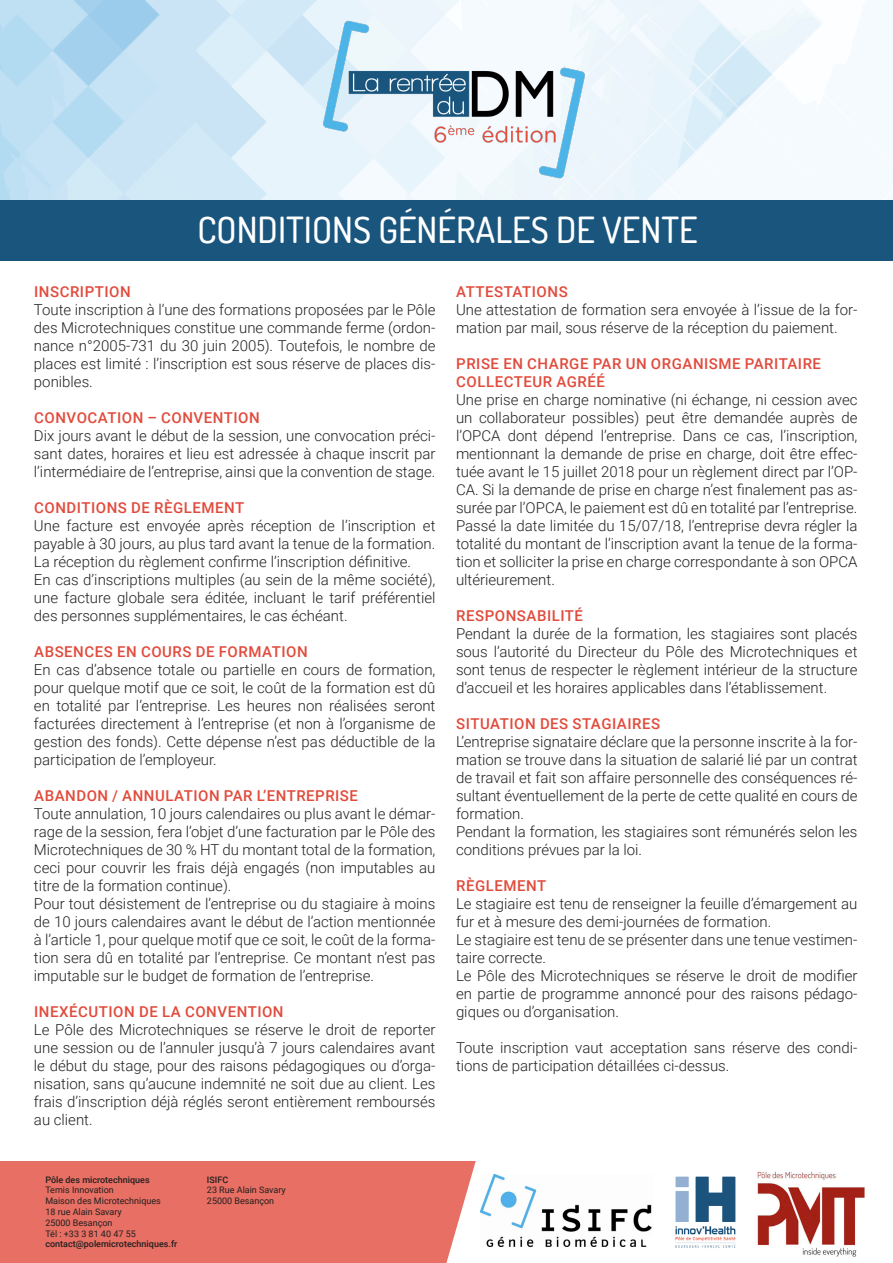
<style>
.page{position:relative;width:893px;height:1263px;background:#fff}
.page>*{position:absolute;margin:0;border:0;box-sizing:border-box;transform-origin:0 0}
.t1{font:500 36px "Dosis";color:#fff}
.t2{font:300 15px/18px "Roboto";color:#231f20;text-align:justify}
.t3{font:500 15px "Roboto";letter-spacing:.035em;color:#e14b3c}
.t4{font:9px "Roboto";color:#231f20}
.t5{font:500 9px "Roboto";color:#231f20}
</style>
<div class="page">
<img style="left:0;top:0;width:892px;height:200px">
<div style="left:0;top:1161px;width:893px;height:102px;background:#e76f63"></div>
<svg style="left:446px;top:1161px;width:447px;height:102px;background:#fbefee"></svg>
<img style="left:480px;top:1174px;width:173px;height:72px">
<img style="left:753px;top:1169px;width:117px;height:90px">
<img style="left:665px;top:1166px;width:80px;height:91px">
<div style="left:0;top:200px;width:893px;height:61px;background:#19557d"></div>
<img style="left:300px;top:0;width:307px;height:200px">
<p class="t1" style="left:197px;top:207px;width:502px">CONDITIONS GÉNÉRALES DE VENTE</p>
<p class="t3" style="left:34px;top:281px;width:98px">INSCRIPTION</p>
<p class="t2" style="left:34px;top:300px;width:403px">Toute inscription à l’une des formations proposées par le Pôle des Microtechniques constitue une commande ferme (ordon&shy;nance n°2005-731 du 30 juin 2005). Toutefois, le nombre de places est limité : l’inscription est sous réserve de places dis&shy;ponibles.</p>
<p class="t3" style="left:34px;top:407px;width:227px">CONVOCATION – CONVENTION</p>
<p class="t2" style="left:34px;top:426px;width:403px">Dix jours avant le début de la session, une convocation préci&shy;sant dates, horaires et lieu est adressée à chaque inscrit par l’intermédiaire de l’entreprise, ainsi que la convention de stage.</p>
<p class="t3" style="left:34px;top:497px;width:212px">CONDITIONS DE RÈGLEMENT</p>
<p class="t2" style="left:34px;top:516px;width:403px">Une facture est envoyée après réception de l’inscription et payable à 30 jours, au plus tard avant la tenue de la formation.<br>La réception du règlement confirme l’inscription définitive.</p>
<p class="t2" style="left:34px;top:570px;width:403px">En cas d’inscriptions multiples (au sein de la même société), une facture globale sera éditée, incluant le tarif préférentiel des personnes supplémentaires, le cas échéant.</p>
<p class="t3" style="left:34px;top:641px;width:275px">ABSENCES EN COURS DE FORMATION</p>
<p class="t2" style="left:34px;top:660px;width:403px">En cas d’absence totale ou partielle en cours de formation, pour quelque motif que ce soit, le coût de la formation est dû en totalité par l’entreprise. Les heures non réalisées seront facturées directement à l’entreprise (et non à l’organisme de gestion des fonds). Cette dépense n’est pas déductible de la participation de l’employeur.</p>
<p class="t3" style="left:34px;top:785px;width:325px">ABANDON / ANNULATION PAR L’ENTREPRISE</p>
<p class="t2" style="left:34px;top:804px;width:403px">Toute annulation, 10 jours calendaires ou plus avant le démar&shy;rage de la session, fera l’objet d’une facturation par le Pôle des Microtechniques de 30 % HT du montant total de la formation, ceci pour couvrir les frais déjà engagés (non imputables au titre de la formation continue).</p>
<p class="t2" style="left:34px;top:894px;width:403px">Pour tout désistement de l’entreprise ou du stagiaire à moins de 10 jours calendaires avant le début de l’action mentionnée à l’article 1, pour quelque motif que ce soit, le coût de la forma&shy;tion sera dû en totalité par l’entreprise. Ce montant n’est pas imputable sur le budget de formation de l’entreprise.</p>
<p class="t3" style="left:34px;top:1001px;width:251px">INEXÉCUTION DE LA CONVENTION</p>
<p class="t2" style="left:34px;top:1020px;width:403px">Le Pôle des Microtechniques se réserve le droit de reporter une session ou de l’annuler jusqu’à 7 jours calendaires avant le début du stage, pour des raisons pédagogiques ou d’orga&shy;nisation, sans qu’aucune indemnité ne soit due au client. Les frais d’inscription déjà réglés seront entièrement remboursés au client.</p>
<p class="t5" style="left:45px;top:1173px;width:106px">Pôle des microtechniques</p>
<p class="t4" style="left:45px;top:1184px;width:70px">Temis Innovation</p>
<p class="t4" style="left:45px;top:1194px;width:117px">Maison des Microtechniques</p>
<p class="t4" style="left:45px;top:1205px;width:78px">18 rue Alain Savary</p>
<p class="t4" style="left:45px;top:1216px;width:69px">25000 Besançon</p>
<p class="t4" style="left:45px;top:1227px;width:92px">Tél : +33 3 81 40 47 55</p>
<p class="t5" style="left:45px;top:1238px;width:134px">contact@polemicrotechniques.fr</p>
<p class="t5" style="left:207px;top:1173px;width:23px">ISIFC</p>
<p class="t4" style="left:207px;top:1184px;width:80px">23 Rue Alain Savary</p>
<p class="t4" style="left:207px;top:1194px;width:69px">25000 Besançon</p>
<p class="t3" style="left:456px;top:281px;width:113px">ATTESTATIONS</p>
<p class="t2" style="left:456px;top:300px;width:403px">Une attestation de formation sera envoyée à l’issue de la for&shy;mation par mail, sous réserve de la réception du paiement.</p>
<p class="t3" style="left:456px;top:353px;width:366px">PRISE EN CHARGE PAR UN ORGANISME PARITAIRE</p>
<p class="t3" style="left:456px;top:371px;width:150px">COLLECTEUR AGRÉÉ</p>
<p class="t2" style="left:456px;top:390px;width:403px">Une prise en charge nominative (ni échange, ni cession avec un collaborateur possibles) peut être demandée auprès de l’OPCA dont dépend l’entreprise. Dans ce cas, l’inscription, mentionnant la demande de prise en charge, doit être effec&shy;tuée avant le 15 juillet 2018 pour un règlement direct par l’OP-CA. Si la demande de prise en charge n’est finalement pas as&shy;surée par l’OPCA, le paiement est dû en totalité par l’entreprise.</p>
<p class="t2" style="left:456px;top:516px;width:403px">Passé la date limitée du 15/07/18, l’entreprise devra régler la totalité du montant de l’inscription avant la tenue de la forma&shy;tion et solliciter la prise en charge correspondante à son OPCA ultérieurement.</p>
<p class="t3" style="left:456px;top:605px;width:128px">RESPONSABILITÉ</p>
<p class="t2" style="left:456px;top:624px;width:403px">Pendant la durée de la formation, les stagiaires sont placés sous l’autorité du Directeur du Pôle des Microtechniques et sont tenus de respecter le règlement intérieur de la structure d’accueil et les horaires applicables dans l’établissement.</p>
<p class="t3" style="left:456px;top:713px;width:205px">SITUATION DES STAGIAIRES</p>
<p class="t2" style="left:456px;top:732px;width:403px">L’entreprise signataire déclare que la personne inscrite à la for&shy;mation se trouve dans la situation de salarié lié par un contrat de travail et fait son affaire personnelle des conséquences ré&shy;sultant éventuellement de la perte de cette qualité en cours de formation.</p>
<p class="t2" style="left:456px;top:822px;width:403px">Pendant la formation, les stagiaires sont rémunérés selon les conditions prévues par la loi.</p>
<p class="t3" style="left:456px;top:875px;width:92px">RÈGLEMENT</p>
<p class="t2" style="left:456px;top:894px;width:403px">Le stagiaire est tenu de renseigner la feuille d’émargement au fur et à mesure des demi-journées de formation.</p>
<p class="t2" style="left:456px;top:930px;width:403px">Le stagiaire est tenu de se présenter dans une tenue vestimen&shy;taire correcte.</p>
<p class="t2" style="left:456px;top:966px;width:403px">Le Pôle des Microtechniques se réserve le droit de modifier en partie de programme annoncé pour des raisons pédago&shy;giques ou d’organisation.</p>
<p class="t2" style="left:456px;top:1038px;width:403px">Toute inscription vaut acceptation sans réserve des condi&shy;tions de participation détaillées ci-dessus.</p>
</div>
